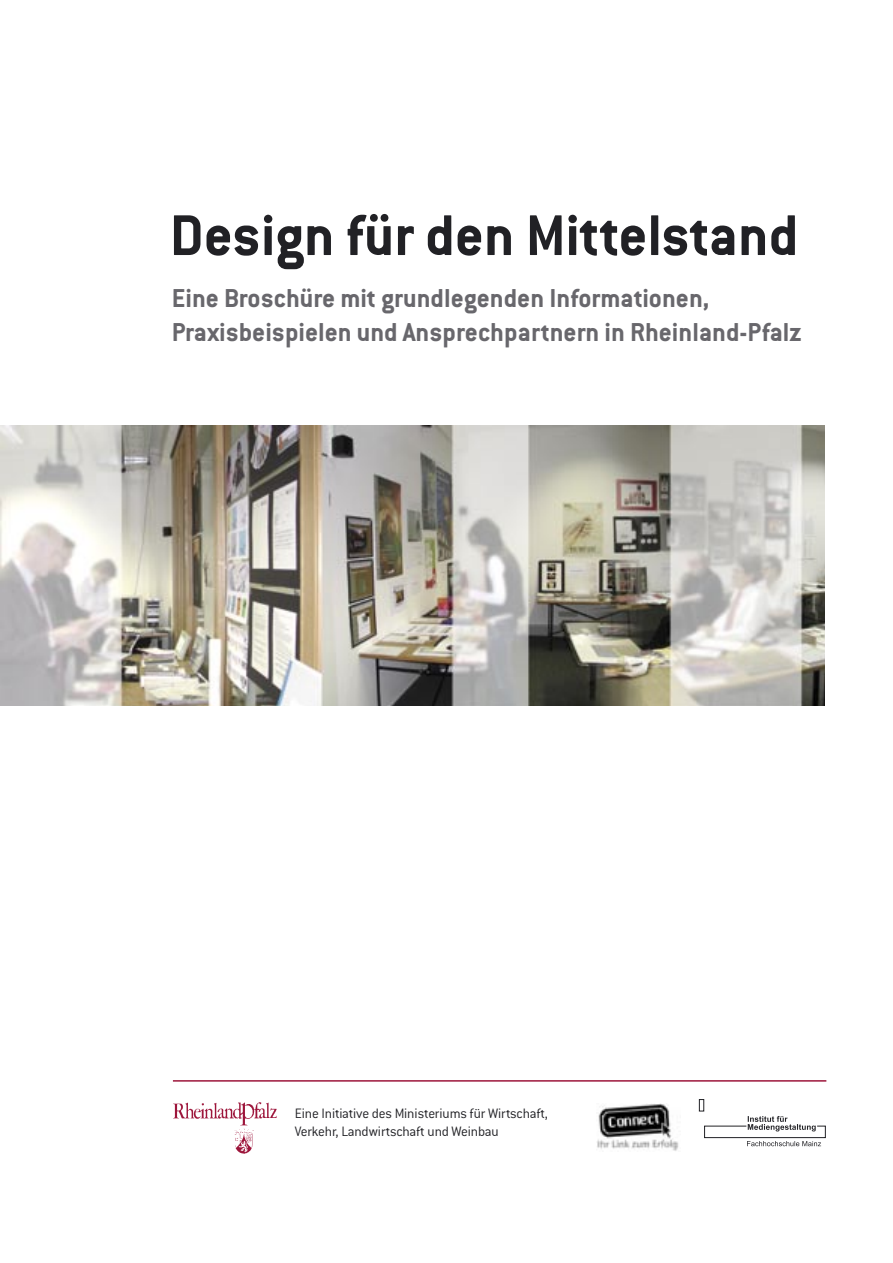
<style>
.page{position:relative;width:893px;height:1263px;background:#fff}
.page>*{position:absolute;margin:0;border:0;box-sizing:border-box;transform-origin:0 0}
.t1{font:700 63px "Conduit ITC";color:#212125}
.t2{font:700 28.5px "Conduit ITC";color:#68676c}
._3Fliesstext{font:300 15px "Conduit ITC";letter-spacing:-.01em;color:#212125}
</style>
<div class="page">
<img style="left:0;top:425px;width:825px;height:281px">
<img style="left:597px;top:1104px;width:82px;height:47px">
<div style="left:699px;top:1099px;width:5px;height:12px;border:1px solid #212125"></div>
<svg style="left:704px;top:1116px;width:122px;height:30px"></svg>
<img style="left:173px;top:1102px;width:104px;height:52px">
<hr style="left:173px;top:1080px;width:653px;height:2px;background:#9d153b">
<p class="t1" style="left:170px;top:198px;width:630px">Design für den Mittelstand</p>
<p class="t2" style="left:172px;top:281px;width:539px">Eine Broschüre mit grundlegenden Informationen,</p>
<p class="t2" style="left:172px;top:315px;width:631px">Praxisbeispielen und Ansprechpartnern in Rheinland-Pfalz</p>
<p class="_3Fliesstext" style="left:295px;top:1105px;width:255px">Eine Initiative des Ministeriums für Wirtschaft,</p>
<p class="_3Fliesstext" style="left:295px;top:1123px;width:205px">Verkehr, Landwirtschaft und Weinbau</p>
</div>
